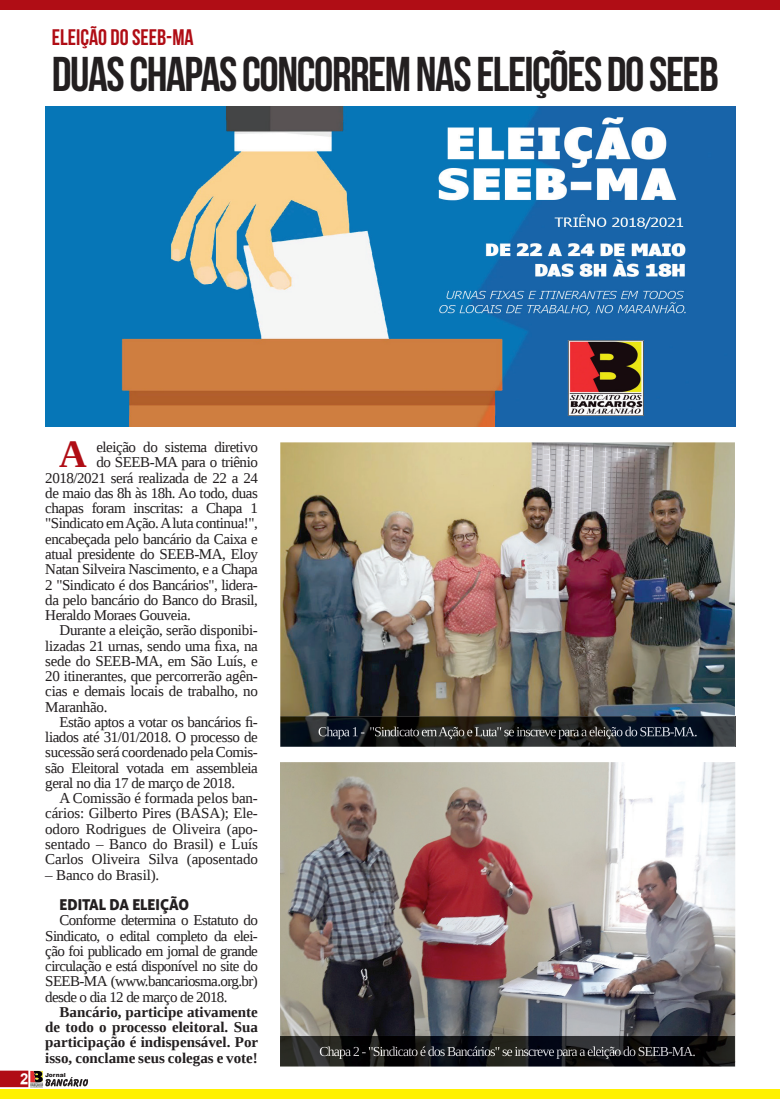
<style>
.page{position:relative;width:780px;height:1099px;background:#fff}
.page>*{position:absolute;margin:0;border:0;box-sizing:border-box;transform-origin:0 0}
.t1{font:48.75px "Bebas Neue";letter-spacing:-.03em;color:#231f20}
.t2{font:700 38.25px "Liberation Serif";color:#b00d15}
.t3{font:22.5px "Bebas Neue";color:#b00d15}
.t4{font:15px/15.2px "Liberation Serif";letter-spacing:-.03em;color:#231f20;text-align:justify}
.t5{font:15px "Liberation Serif";letter-spacing:-.01em;color:#231f20}
.t6{font:700 15px/15.2px "Liberation Serif";color:#231f20;text-align:justify}
.t7{font:15px "Aller Display";color:#231f20}
.t8{font:700 15px "Arial";color:#fff}
.t9{font:900 6px "Arial";color:#231f20}
</style>
<div class="page">
<svg style="left:0;top:1070px;width:88px;height:18px"></svg>
<div style="left:0;top:1089px;width:779px;height:9px;background:#fff101"></div>
<div style="left:0;top:0;width:779px;height:10px;background:#b00d15"></div>
<img style="left:280px;top:442px;width:455px;height:274px">
<hr style="left:735px;top:716px;width:1px;height:30px;background:#4b4c4d">
<img style="left:280px;top:716px;width:455px;height:30px">
<img style="left:318px;top:726px;width:378px;height:13px">
<img style="left:280px;top:762px;width:455px;height:273px">
<img style="left:280px;top:1035px;width:455px;height:31px">
<img style="left:320px;top:1046px;width:374px;height:12px">
<img style="left:45px;top:106px;width:690px;height:320px">
<h3 class="t3" style="left:52px;top:24px;width:143px">ELEIÇÃO DO SEEB-MA</h3>
<h1 class="t1" style="left:52px;top:47px;width:668px">DUAS CHAPAS CONCORREM NAS ELEIÇÕES DO SEEB</h1>
<h2 class="t2" style="left:59px;top:429px;width:29px">A</h2>
<p class="t4" style="left:96px;top:439px;width:163px">eleição do sistema diretivo</p>
<p class="t4" style="left:96px;top:454px;width:163px">do SEEB-MA para o triênio</p>
<p class="t4" style="left:45px;top:470px;width:214px">2018/2021 será realizada de 22 a 24</p>
<p class="t4" style="left:45px;top:485px;width:214px">de maio das 8h às 18h. Ao todo, duas</p>
<p class="t4" style="left:45px;top:500px;width:214px">chapas foram inscritas: a Chapa 1</p>
<p class="t4" style="left:45px;top:515px;width:214px">"Sindicato em Ação. A luta continua!",</p>
<p class="t4" style="left:45px;top:531px;width:214px">encabeçada pelo bancário da Caixa e</p>
<p class="t4" style="left:45px;top:546px;width:214px">atual presidente do SEEB-MA, Eloy</p>
<p class="t4" style="left:45px;top:561px;width:214px">Natan Silveira Nascimento, e a Chapa</p>
<p class="t4" style="left:45px;top:576px;width:214px">2 "Sindicato é dos Bancários", lidera-</p>
<p class="t4" style="left:45px;top:592px;width:214px">da pelo bancário do Banco do Brasil,</p>
<p class="t4" style="left:45px;top:607px;width:147px">Heraldo Moraes Gouveia.</p>
<p class="t4" style="left:59px;top:622px;width:200px">Durante a eleição, serão disponibi-</p>
<p class="t4" style="left:45px;top:638px;width:214px">lizadas 21 urnas, sendo uma fixa, na</p>
<p class="t4" style="left:45px;top:653px;width:214px">sede do SEEB-MA, em São Luís, e</p>
<p class="t4" style="left:45px;top:668px;width:214px">20 itinerantes, que percorrerão agên-</p>
<p class="t4" style="left:45px;top:683px;width:214px">cias e demais locais de trabalho, no</p>
<p class="t4" style="left:45px;top:699px;width:64px">Maranhão.</p>
<p class="t4" style="left:59px;top:714px;width:200px">Estão aptos a votar os bancários fi-</p>
<p class="t4" style="left:45px;top:729px;width:214px">liados até 31/01/2018. O processo de</p>
<p class="t4" style="left:45px;top:744px;width:214px">sucessão será coordenado pela Comis-</p>
<p class="t4" style="left:45px;top:760px;width:214px">são Eleitoral votada em assembleia</p>
<p class="t4" style="left:45px;top:775px;width:191px">geral no dia 17 de março de 2018.</p>
<p class="t5" style="left:59px;top:788px;width:200px">A Comissão é formada pelos ban-</p>
<p class="t5" style="left:45px;top:803px;width:214px">cários: Gilberto Pires (BASA); Ele-</p>
<p class="t5" style="left:45px;top:819px;width:214px">odoro Rodrigues de Oliveira (apo-</p>
<p class="t5" style="left:45px;top:834px;width:214px">sentado – Banco do Brasil) e Luís</p>
<p class="t5" style="left:45px;top:849px;width:214px">Carlos Oliveira Silva (aposentado</p>
<p class="t5" style="left:45px;top:864px;width:115px">– Banco do Brasil).</p>
<p class="t7" style="left:59px;top:895px;width:131px">EDITAL DA ELEIÇÃO</p>
<p class="t4" style="left:45px;top:912px;width:214px;text-indent:14px">Conforme determina o Estatuto do Sindicato, o edital completo da elei&shy;ção foi publicado em jornal de grande circulação e está disponível no site do SEEB-MA (www.bancariosma.org.br) desde o dia 12 de março de 2018.</p>
<p class="t6" style="left:45px;top:1003px;width:214px;text-indent:14px">Bancário, participe ativamente de todo o processo eleitoral. Sua participação é indispensável. Por isso, conclame seus colegas e vote!</p>
<p class="t8" style="left:20px;top:1069px;width:10px">2</p>
<p class="t9" style="left:45px;top:1071px;width:22px">Jornal</p>
</div>
